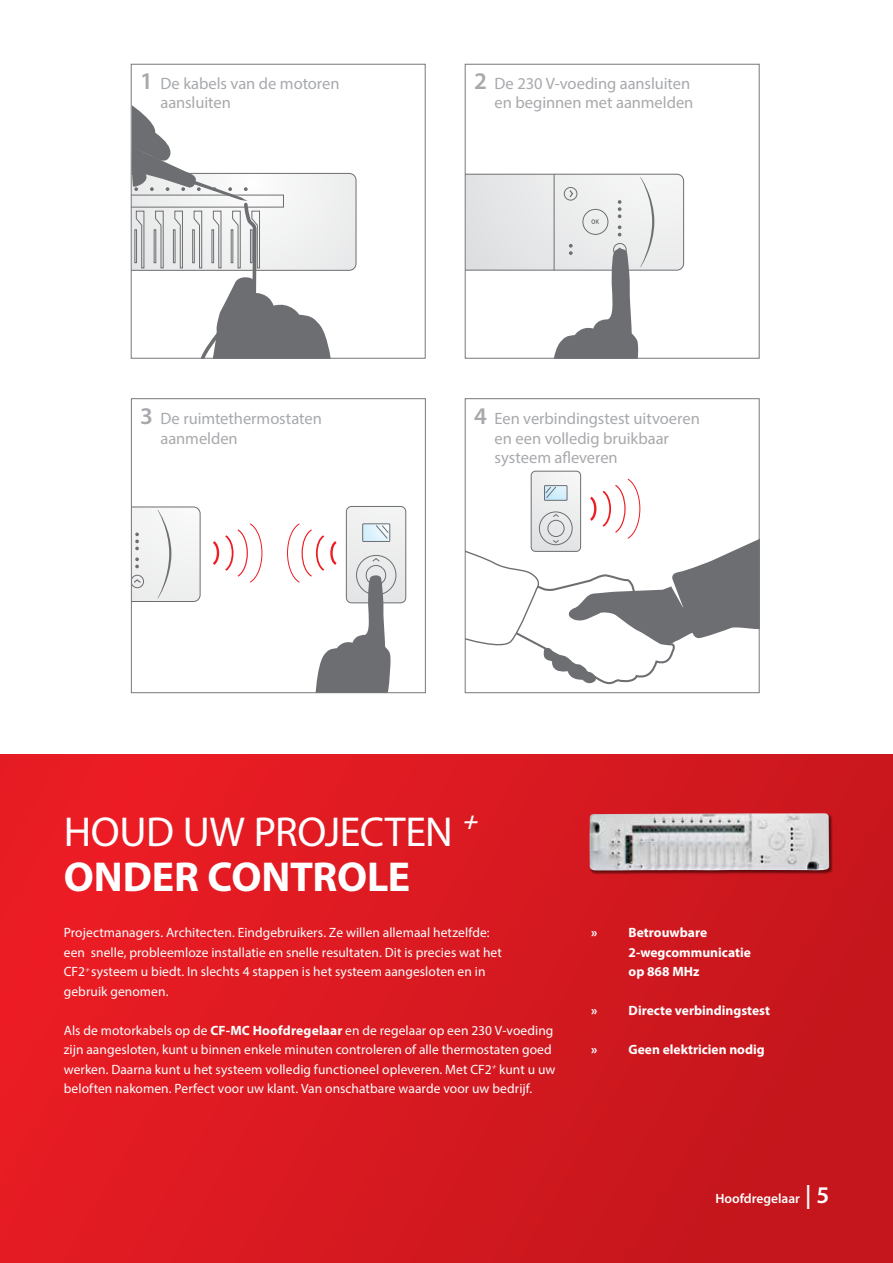
<style>
.page{position:relative;width:893px;height:1263px;background:#fff}
.page>*{position:absolute;margin:0;border:0;box-sizing:border-box;transform-origin:0 0}
.t1{font:42px/45px "Myriad Pro";letter-spacing:-.01em;color:#fff}
.t2{font:600 24px "Myriad Pro";color:#a7a9ac}
.t3{font:16.5px/19.5px "Myriad Pro";letter-spacing:-.005em;color:#a7a9ac}
.t4{font:13.5px/19.5px "Myriad Pro";letter-spacing:.005em;color:#fff}
.t5{font:700 13.5px/19.5px "Myriad Pro";color:#fff}
.t6{font:600 13.5px "Myriad Pro";color:#fff}
.s1{font-weight:700}
.s2{font-size:24px}
</style>
<div class="page">
<div style="left:0;top:755px;width:893px;height:508px;background:linear-gradient(to right,#eb1c24,#c3161c)"></div>
<svg style="left:213px;top:523px;width:50px;height:60px"></svg>
<svg style="left:287px;top:506px;width:119px;height:185px"></svg>
<svg style="left:133px;top:507px;width:67px;height:95px"></svg>
<div style="left:131px;top:398px;width:295px;height:295px;border:1px solid #77787b"></div>
<svg style="left:467px;top:471px;width:291px;height:214px"></svg>
<div style="left:465px;top:398px;width:295px;height:295px;border:1px solid #77787b"></div>
<svg style="left:133px;top:106px;width:223px;height:251px"></svg>
<div style="left:131px;top:64px;width:295px;height:295px;border:1px solid #77787b"></div>
<svg style="left:467px;top:174px;width:217px;height:183px"></svg>
<div style="left:465px;top:64px;width:295px;height:295px;border:1px solid #77787b"></div>
<div style="left:590px;top:813px;width:243px;height:61px;background:#000;opacity:.5"></div>
<img style="left:589px;top:813px;width:240px;height:57px">
<h2 class="t2" style="left:140px;top:66px;width:14px">1</h2>
<h2 class="t2" style="left:474px;top:66px;width:14px">2</h2>
<p class="t3" style="left:161px;top:73px;width:181px">De kabels van de motoren aansluiten</p>
<p class="t3" style="left:495px;top:73px;width:200px">De 230 V-voeding aansluiten en beginnen met aanmelden</p>
<h2 class="t2" style="left:140px;top:401px;width:14px">3</h2>
<h2 class="t2" style="left:474px;top:401px;width:14px">4</h2>
<p class="t3" style="left:161px;top:408px;width:163px">De ruimtethermostaten aanmelden</p>
<p class="t3" style="left:495px;top:408px;width:207px">Een verbindingstest uitvoeren en een volledig bruikbaar systeem afleveren</p>
<h1 class="t1" style="left:64px;top:808px;width:423px">HOUD UW PROJECTEN <sup>+<br></sup><span class="s1">ONDER CONTROLE</span></h1>
<p class="t4" style="left:64px;top:923px;width:440px">Projectmanagers. Architecten. Eindgebruikers. Ze willen allemaal hetzelfde: een snelle, probleemloze installatie en snelle resultaten. Dit is precies wat het CF2<sup>+</sup>systeem u biedt. In slechts 4 stappen is het systeem aangesloten en in gebruik genomen.</p>
<p class="t4" style="left:64px;top:1020px;width:493px">Als de motorkabels op de <span class="s1">CF-MC Hoofdregelaar</span> en de regelaar op een 230 V-voeding zijn aangesloten, kunt u binnen enkele minuten controleren of alle thermostaten goed werken. Daarna kunt u het systeem volledig functioneel opleveren. Met CF2<sup>+</sup>kunt u uw beloften nakomen. Perfect voor uw klant. Van onschatbare waarde voor uw bedrijf.</p>
<p class="t5" style="left:629px;top:922px;width:124px;text-indent:-38px">» Betrouwbare<br>2-wegcommunicatie op 868 MHz</p>
<p class="t5" style="left:591px;top:1000px;width:180px">» Directe verbindingstest</p>
<p class="t5" style="left:591px;top:1039px;width:175px">» Geen elektricien nodig</p>
<p class="t6" style="left:715px;top:1189px;width:115px">Hoofdregelaar <span class="s2">| 5</span></p>
</div>
